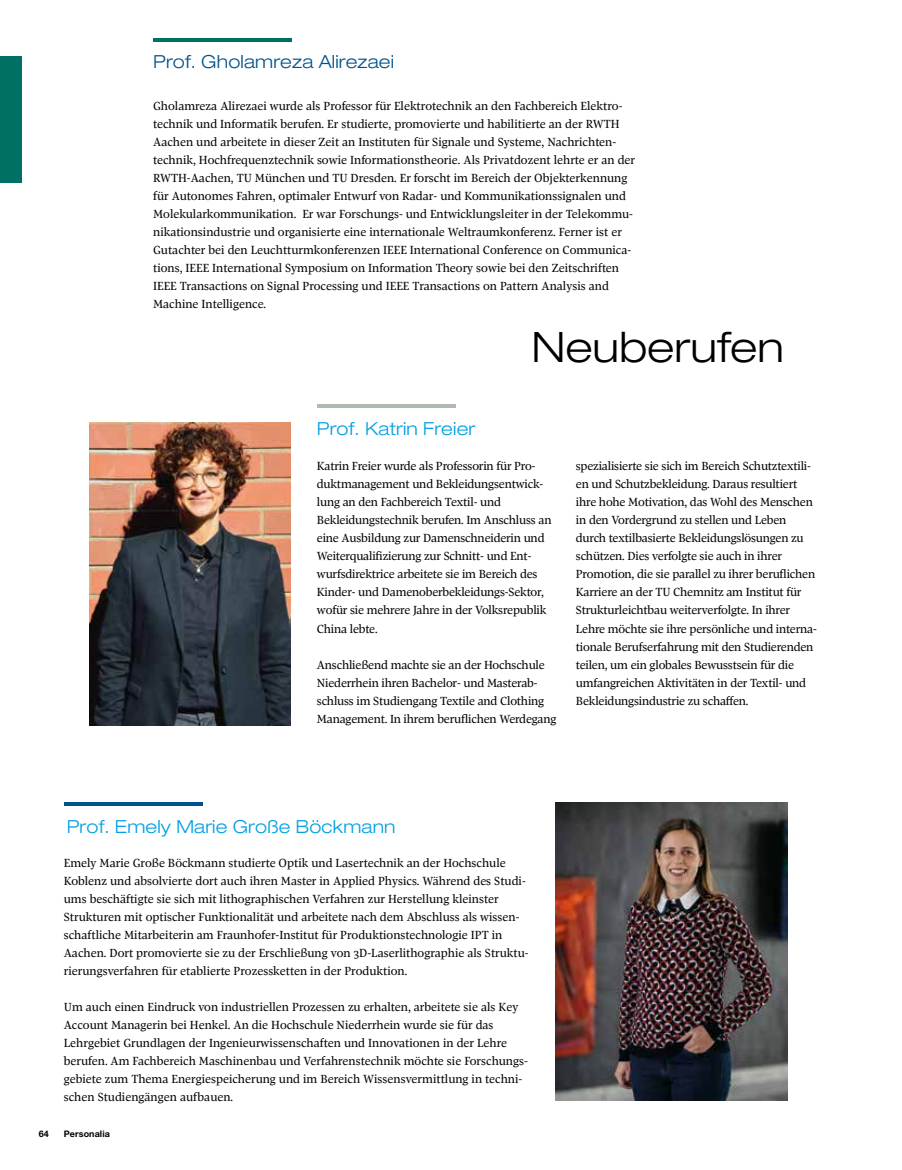
<style>
.page{position:relative;width:902px;height:1170px;background:#fff}
.page>*{position:absolute;margin:0;border:0;box-sizing:border-box;transform-origin:0 0}
.t1{font:300 expanded 42px "Helvetica Neue LT Std";color:#000}
.t2{font:300 expanded 18px "Helvetica Neue LT Std";letter-spacing:.01em;color:#009fe3}
.t3{font:300 expanded 18px "Helvetica Neue LT Std";letter-spacing:.01em;color:#00528d}
.t4{font:12px/18px "Pratt Nova Text";color:#000}
.t5{font:700 9px "Helvetica Neue CE";letter-spacing:.01em;color:#000}
</style>
<div class="page">
<div style="left:0;top:56px;width:21px;height:126px;background:#006f64"></div>
<hr style="left:317px;top:404px;width:138px;height:3px;background:#afbab1">
<hr style="left:153px;top:39px;width:139px;height:3px;background:#006f64">
<hr style="left:64px;top:802px;width:138px;height:4px;background:#00528d">
<img style="left:89px;top:423px;width:201px;height:303px">
<img style="left:556px;top:802px;width:231px;height:298px">
<h2 class="t3" style="left:153px;top:51px;width:242px">Prof. Gholamreza Alirezaei</h2>
<p class="t4" style="left:153px;top:97px;width:483px">Gholamreza Alirezaei wurde als Professor für Elektrotechnik an den Fachbereich Elektro&shy;technik und Informatik berufen. Er studierte, promovierte und habilitierte an der RWTH Aachen und arbeitete in dieser Zeit an Instituten für Signale und Systeme, Nachrichten&shy;technik, Hochfrequenztechnik sowie Informationstheorie. Als Privatdozent lehrte er an der RWTH-Aachen, TU München und TU Dresden. Er forscht im Bereich der Objekterkennung für Autonomes Fahren, optimaler Entwurf von Radar- und Kommunikationssignalen und Molekularkommunikation. Er war Forschungs- und Entwicklungsleiter in der Telekommu&shy;nikationsindustrie und organisierte eine internationale Weltraumkonferenz. Ferner ist er Gutachter bei den Leuchtturmkonferenzen IEEE International Conference on Communica&shy;tions, IEEE International Symposium on Information Theory sowie bei den Zeitschriften IEEE Transactions on Signal Processing und IEEE Transactions on Pattern Analysis and Machine Intelligence.</p>
<h2 class="t2" style="left:317px;top:418px;width:160px">Prof. Katrin Freier</h2>
<h1 class="t1" style="left:531px;top:322px;width:253px">Neuberufen</h1>
<p class="t4" style="left:317px;top:457px;width:236px">Katrin Freier wurde als Professorin für Pro&shy;duktmanagement und Bekleidungsentwick&shy;lung an den Fachbereich Textil- und Bekleidungstechnik berufen. Im Anschluss an eine Ausbildung zur Damenschneiderin und Weiterqualifizierung zur Schnitt- und Ent&shy;wurfsdirektrice arbeitete sie im Bereich des Kinder- und Damenoberbekleidungs-Sektor, wofür sie mehrere Jahre in der Volksrepublik China lebte.</p>
<p class="t4" style="left:317px;top:655px;width:241px">Anschließend machte sie an der Hochschule Niederrhein ihren Bachelor- und Masterab&shy;schluss im Studiengang Textile and Clothing Management. In ihrem beruflichen Werdegang</p>
<p class="t4" style="left:576px;top:457px;width:242px">spezialisierte sie sich im Bereich Schutztextili&shy;en und Schutzbekleidung. Daraus resultiert ihre hohe Motivation, das Wohl des Menschen in den Vordergrund zu stellen und Leben durch textilbasierte Bekleidungslösungen zu schützen. Dies verfolgte sie auch in ihrer Promotion, die sie parallel zu ihrer beruflichen Karriere an der TU Chemnitz am Institut für Strukturleichtbau weiterverfolgte. In ihrer Lehre möchte sie ihre persönliche und interna&shy;tionale Berufserfahrung mit den Studierenden teilen, um ein globales Bewusstsein für die umfangreichen Aktivitäten in der Textil- und Bekleidungsindustrie zu schaffen.</p>
<h2 class="t2" style="left:67px;top:815px;width:330px">Prof. Emely Marie Große Böckmann</h2>
<p class="t4" style="left:64px;top:853px;width:466px">Emely Marie Große Böckmann studierte Optik und Lasertechnik an der Hochschule Koblenz und absolvierte dort auch ihren Master in Applied Physics. Während des Studi&shy;ums beschäftigte sie sich mit lithographischen Verfahren zur Herstellung kleinster Strukturen mit optischer Funktionalität und arbeitete nach dem Abschluss als wissen&shy;schaftliche Mitarbeiterin am Fraunhofer-Institut für Produktionstechnologie IPT in Aachen. Dort promovierte sie zu der Erschließung von 3D-Laserlithographie als Struktu&shy;rierungsverfahren für etablierte Prozessketten in der Produktion.</p>
<p class="t4" style="left:64px;top:997px;width:465px">Um auch einen Eindruck von industriellen Prozessen zu erhalten, arbeitete sie als Key Account Managerin bei Henkel. An die Hochschule Niederrhein wurde sie für das Lehrgebiet Grundlagen der Ingenieurwissenschaften und Innovationen in der Lehre berufen. Am Fachbereich Maschinenbau und Verfahrenstechnik möchte sie Forschungs&shy;gebiete zum Thema Energiespeicherung und im Bereich Wissensvermittlung in techni&shy;schen Studiengängen aufbauen.</p>
<p class="t5" style="left:39px;top:1127px;width:12px">64</p>
<p class="t5" style="left:64px;top:1127px;width:48px">Personalia</p>
</div>
